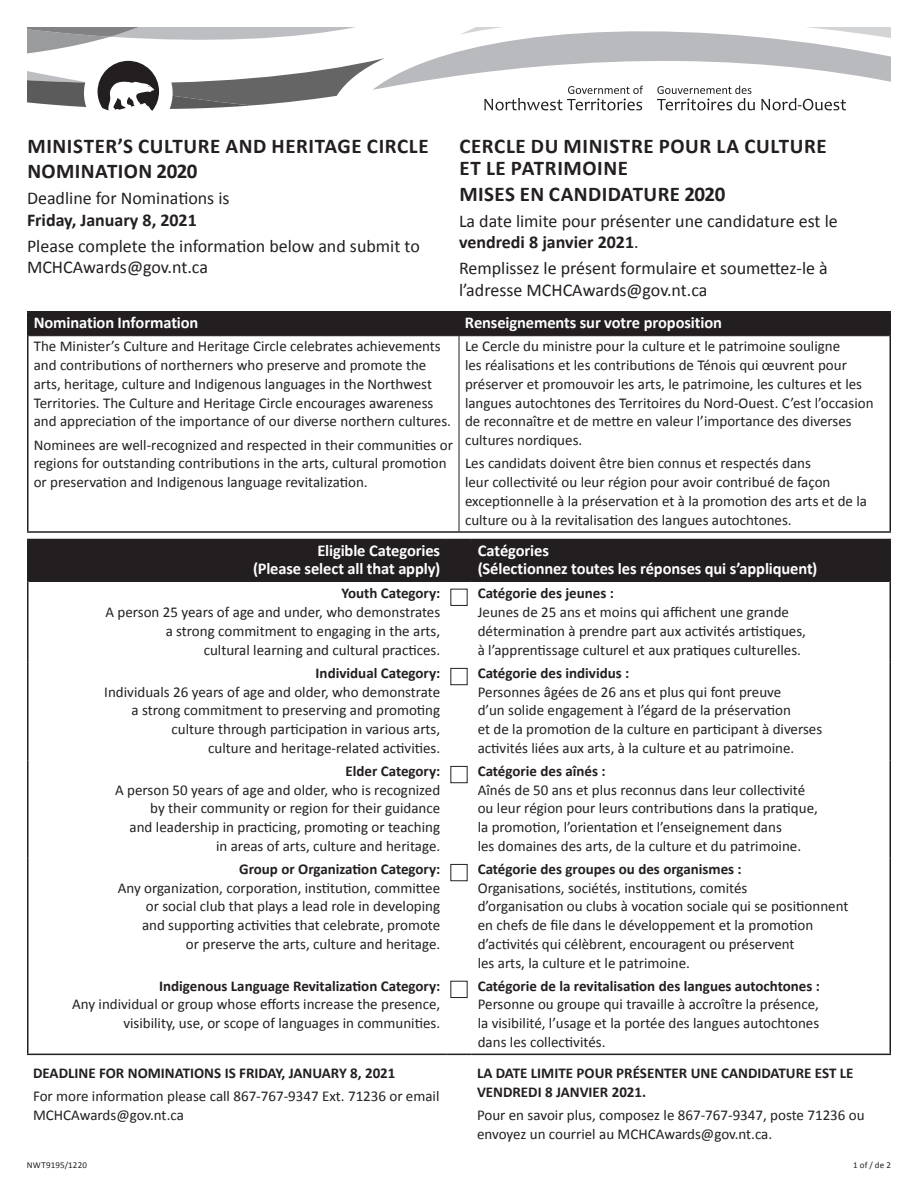
<style>
.page{position:relative;width:918px;height:1188px;background:#fff}
.page>*{position:absolute;margin:0;border:0;box-sizing:border-box;transform-origin:0 0}
.t1{font:700 21px/25.2px "Calibri";letter-spacing:.025em;color:#231f20}
.t2{font:18px/21.6px "Calibri";color:#231f20}
.t3{font:700 18px "Calibri";color:#231f20}
.t4{font:700 16.5px/18px "Calibri";letter-spacing:-.01em;color:#fff;text-align:right}
.t5{font:15px/18.8px "Calibri";color:#231f20}
.t6{font:700 15px/18.8px "Calibri";color:#231f20}
.t7{font:9px "Calibri";letter-spacing:.02em;color:#231f20}
.s1{font-weight:700}
</style>
<div class="page">
<hr style="left:27px;top:311px;width:432px;height:2px;background:#231f20">
<hr style="left:459px;top:311px;width:432px;height:2px;background:#231f20">
<hr style="left:27px;top:336px;width:1px;height:195px;background:#231f20">
<hr style="left:890px;top:336px;width:1px;height:195px;background:#231f20">
<hr style="left:27px;top:531px;width:432px;height:2px;background:#231f20">
<hr style="left:459px;top:531px;width:432px;height:2px;background:#231f20">
<div style="left:27px;top:312px;width:864px;height:24px;background:#231f20"></div>
<hr style="left:459px;top:336px;width:1px;height:195px;background:#231f20">
<hr style="left:27px;top:539px;width:419px;height:1px;background:#231f20">
<hr style="left:27px;top:540px;width:1px;height:41px;background:#231f20">
<hr style="left:472px;top:539px;width:419px;height:1px;background:#231f20">
<hr style="left:890px;top:540px;width:1px;height:41px;background:#231f20">
<hr style="left:27px;top:581px;width:1px;height:81px;background:#231f20">
<hr style="left:890px;top:581px;width:1px;height:81px;background:#231f20">
<hr style="left:27px;top:662px;width:1px;height:98px;background:#231f20">
<hr style="left:890px;top:662px;width:1px;height:98px;background:#231f20">
<hr style="left:27px;top:760px;width:1px;height:98px;background:#231f20">
<hr style="left:890px;top:760px;width:1px;height:98px;background:#231f20">
<hr style="left:27px;top:858px;width:1px;height:117px;background:#231f20">
<hr style="left:890px;top:858px;width:1px;height:117px;background:#231f20">
<hr style="left:27px;top:975px;width:1px;height:79px;background:#231f20">
<hr style="left:890px;top:975px;width:1px;height:79px;background:#231f20">
<hr style="left:27px;top:1054px;width:419px;height:1px;background:#231f20">
<svg style="left:446px;top:1054px;width:26px;height:1px"></svg>
<hr style="left:472px;top:1054px;width:419px;height:1px;background:#231f20">
<div style="left:28px;top:539px;width:862px;height:43px;background:#231f20"></div>
<hr style="left:472px;top:581px;width:418px;height:1px;background:#231f20">
<div style="left:451px;top:589px;width:16px;height:17px;border:1px solid #231f20"></div>
<div style="left:451px;top:668px;width:16px;height:17px;border:1px solid #231f20"></div>
<div style="left:451px;top:766px;width:16px;height:17px;border:1px solid #231f20"></div>
<div style="left:451px;top:864px;width:16px;height:17px;border:1px solid #231f20"></div>
<div style="left:451px;top:981px;width:16px;height:17px;border:1px solid #231f20"></div>
<svg style="left:27px;top:27px;width:864px;height:84px"></svg>
<h1 class="t1" style="left:27px;top:133px;width:403px">MINISTER’S CULTURE AND HERITAGE CIRCLE<br>NOMINATION 2020</h1>
<p class="t2" style="left:27px;top:187px;width:204px">Deadline for Nominations is</p>
<p class="t3" style="left:27px;top:208px;width:171px">Friday, January 8, 2021</p>
<p class="t2" style="left:27px;top:235px;width:394px">Please complete the information below and submit to<br>MCHCAwards@gov.nt.ca</p>
<h1 class="t1" style="left:459px;top:135px;width:369px;line-height:22.5px">CERCLE DU MINISTRE POUR LA CULTURE<br>ET LE PATRIMOINE</h1>
<h1 class="t1" style="left:459px;top:181px;width:267px">MISES EN CANDIDATURE 2020</h1>
<p class="t2" style="left:459px;top:210px;width:380px">La date limite pour présenter une candidature est le <span class="s1">vendredi 8 janvier 2021</span>.</p>
<p class="t2" style="left:459px;top:258px;width:370px">Remplissez le présent formulaire et soumettez-le à l’adresse MCHCAwards@gov.nt.ca</p>
<p class="t4" style="left:34px;top:314px;width:166px">Nomination Information</p>
<p class="t4" style="left:465px;top:314px;width:259px">Renseignements sur votre proposition</p>
<p class="t5" style="left:34px;top:337px;width:419px">The Minister’s Culture and Heritage Circle celebrates achievements and contributions of northerners who preserve and promote the arts, heritage, culture and Indigenous languages in the Northwest Territories. The Culture and Heritage Circle encourages awareness and appreciation of the importance of our diverse northern cultures.</p>
<p class="t5" style="left:34px;top:435px;width:421px">Nominees are well-recognized and respected in their communities or regions for outstanding contributions in the arts, cultural promotion or preservation and Indigenous language revitalization.</p>
<p class="t5" style="left:465px;top:337px;width:410px">Le Cercle du ministre pour la culture et le patrimoine souligne<br>les réalisations et les contributions de Ténois qui œuvrent pour préserver et promouvoir les arts, le patrimoine, les cultures et les langues autochtones des Territoires du Nord-Ouest. C’est l’occasion de reconnaître et de mettre en valeur l’importance des diverses cultures nordiques.</p>
<p class="t5" style="left:465px;top:454px;width:404px">Les candidats doivent être bien connus et respectés dans<br>leur collectivité ou leur région pour avoir contribué de façon exceptionnelle à la préservation et à la promotion des arts et de la culture ou à la revitalisation des langues autochtones.</p>
<p class="t4" style="left:253px;top:541px;width:189px">Eligible Categories<br>(Please select all that apply)</p>
<p class="t4" style="left:478px;top:541px;width:341px;text-align:left">Catégories<br>(Sélectionnez toutes les réponses qui s’appliquent)</p>
<p class="t6" style="left:341px;top:584px;width:100px">Youth Category:</p>
<p class="t5" style="left:105px;top:603px;width:336px;text-align:right">A person 25 years of age and under, who demonstrates a strong commitment to engaging in the arts,<br>cultural learning and cultural practices.</p>
<p class="t6" style="left:478px;top:584px;width:138px">Catégorie des jeunes :</p>
<p class="t5" style="left:478px;top:603px;width:330px">Jeunes de 25 ans et moins qui affichent une grande détermination à prendre part aux activités artistiques, à l’apprentissage culturel et aux pratiques culturelles.</p>
<p class="t6" style="left:316px;top:663px;width:126px">Individual Category:</p>
<p class="t5" style="left:104px;top:682px;width:337px;text-align:right">Individuals 26 years of age and older, who demonstrate a strong commitment to preserving and promoting culture through participation in various arts,<br>culture and heritage-related activities.</p>
<p class="t6" style="left:345px;top:761px;width:96px">Elder Category:</p>
<p class="t5" style="left:115px;top:780px;width:327px;text-align:right">A person 50 years of age and older, who is recognized by their community or region for their guidance<br>and leadership in practicing, promoting or teaching in areas of arts, culture and heritage.</p>
<p class="t6" style="left:239px;top:859px;width:203px">Group or Organization Category:</p>
<p class="t5" style="left:118px;top:878px;width:324px;text-align:right">Any organization, corporation, institution, committee or social club that plays a lead role in developing<br>and supporting activities that celebrate, promote<br>or preserve the arts, culture and heritage.</p>
<p class="t6" style="left:159px;top:976px;width:283px">Indigenous Language Revitalization Category:</p>
<p class="t5" style="left:72px;top:995px;width:370px;text-align:right">Any individual or group whose efforts increase the presence, visibility, use, or scope of languages in communities.</p>
<p class="t6" style="left:33px;top:1064px;width:364px">DEADLINE FOR NOMINATIONS IS FRIDAY, JANUARY 8, 2021</p>
<p class="t5" style="left:33px;top:1087px;width:408px">For more information please call 867-767-9347 Ext. 71236 or email<br>MCHCAwards@gov.nt.ca</p>
<p class="t6" style="left:478px;top:663px;width:153px">Catégorie des individus :</p>
<p class="t5" style="left:478px;top:682px;width:346px">Personnes âgées de 26 ans et plus qui font preuve<br>d’un solide engagement à l’égard de la préservation<br>et de la promotion de la culture en participant à diverses activités liées aux arts, à la culture et au patrimoine.</p>
<p class="t6" style="left:478px;top:761px;width:129px">Catégorie des aînés :</p>
<p class="t5" style="left:478px;top:780px;width:342px">Aînés de 50 ans et plus reconnus dans leur collectivité ou leur région pour leurs contributions dans la pratique, la promotion, l’orientation et l’enseignement dans<br>les domaines des arts, de la culture et du patrimoine.</p>
<p class="t6" style="left:478px;top:859px;width:266px">Catégorie des groupes ou des organismes :</p>
<p class="t5" style="left:478px;top:878px;width:372px">Organisations, sociétés, institutions, comités<br>d’organisation ou clubs à vocation sociale qui se positionnent en chefs de file dans le développement et la promotion d’activités qui célèbrent, encouragent ou préservent<br>les arts, la culture et le patrimoine.</p>
<p class="t6" style="left:478px;top:976px;width:344px">Catégorie de la revitalisation des langues autochtones :</p>
<p class="t5" style="left:478px;top:995px;width:343px;text-align:justify">Personne ou groupe qui travaille à accroître la présence, la visibilité, l’usage et la portée des langues autochtones dans les collectivités.</p>
<p class="t6" style="left:477px;top:1064px;width:378px">LA DATE LIMITE POUR PRÉSENTER UNE CANDIDATURE EST LE<br>VENDREDI 8 JANVIER 2021.</p>
<p class="t5" style="left:477px;top:1106px;width:389px">Pour en savoir plus, composez le 867-767-9347, poste 71236 ou envoyez un courriel au MCHCAwards@gov.nt.ca.</p>
<p class="t7" style="left:27px;top:1159px;width:61px">NWT9195/1220</p>
<p class="t7" style="left:853px;top:1159px;width:39px">1 of / de 2</p>
</div>
